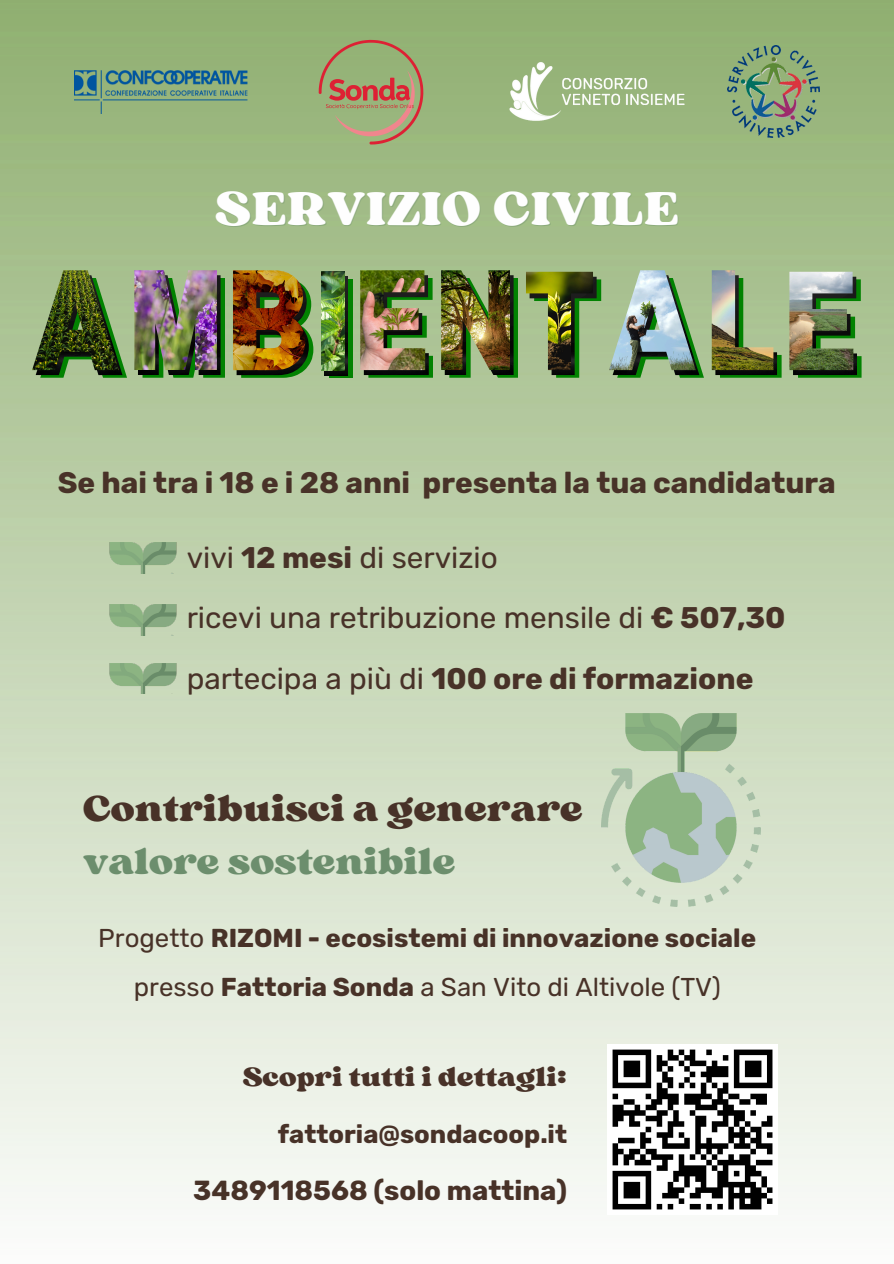
<style>
.page{position:relative;width:894px;height:1264px;background:#fff}
.page>*{position:absolute;margin:0;border:0;box-sizing:border-box;transform-origin:0 0}
.t1{font:49.8px "Sergio Trendy";letter-spacing:.02em;color:#fefefe}
.t2{font:37.95px/52.8px "Sergio Trendy";color:#483228}
.t3{font:700 29.7px "Rubik";color:#483228}
.t4{font:29.7px "Rubik";color:#483228}
.t5{font:27.75px "Sergio Trendy";color:#483228}
.t6{font:700 27.45px "Rubik";color:#483228}
.t7{font:700 25.8px "Rubik";color:#483228}
.t8{font:25.8px "Rubik";color:#483228}
.t9{font:700 25.5px "Rubik";color:#483228}
.s1{font-weight:700}
.s2{font-weight:400}
.s3{color:#6c8e6d}
</style>
<div class="page">
<img style="left:0;top:0;width:893px;height:1198px">
<svg style="left:40px;top:278px;width:87px;height:100px"></svg>
<svg style="left:142px;top:278px;width:83px;height:99px"></svg>
<svg style="left:241px;top:278px;width:72px;height:100px"></svg>
<div style="left:329px;top:279px;width:23px;height:99px;background:#028201"></div>
<svg style="left:368px;top:278px;width:65px;height:100px"></svg>
<svg style="left:449px;top:278px;width:69px;height:99px"></svg>
<svg style="left:534px;top:279px;width:67px;height:99px"></svg>
<svg style="left:617px;top:278px;width:86px;height:100px"></svg>
<svg style="left:719px;top:278px;width:62px;height:100px"></svg>
<svg style="left:797px;top:279px;width:64px;height:99px"></svg>
<img style="left:36px;top:275px;width:86px;height:100px">
<img style="left:138px;top:275px;width:82px;height:100px">
<img style="left:236px;top:275px;width:73px;height:100px">
<img style="left:325px;top:277px;width:23px;height:98px">
<img style="left:364px;top:275px;width:64px;height:100px">
<img style="left:444px;top:275px;width:69px;height:100px">
<img style="left:529px;top:277px;width:67px;height:98px">
<img style="left:612px;top:275px;width:87px;height:100px">
<img style="left:715px;top:275px;width:61px;height:100px">
<img style="left:792px;top:277px;width:64px;height:98px">
<img style="left:32px;top:270px;width:87px;height:100px">
<img style="left:134px;top:270px;width:83px;height:100px">
<img style="left:233px;top:270px;width:72px;height:100px">
<img style="left:321px;top:272px;width:23px;height:98px">
<img style="left:360px;top:270px;width:65px;height:100px">
<img style="left:441px;top:270px;width:69px;height:100px">
<img style="left:526px;top:272px;width:67px;height:98px">
<img style="left:609px;top:270px;width:86px;height:100px">
<img style="left:711px;top:270px;width:62px;height:100px">
<img style="left:789px;top:272px;width:64px;height:98px">
<img style="left:601px;top:713px;width:159px;height:193px">
<img style="left:96px;top:542px;width:94px;height:31px">
<img style="left:96px;top:605px;width:94px;height:30px">
<img style="left:96px;top:663px;width:94px;height:30px">
<img style="left:727px;top:45px;width:92px;height:92px">
<img style="left:501px;top:54px;width:190px;height:75px">
<img style="left:74px;top:71px;width:174px;height:42px">
<div style="left:607px;top:1044px;width:170px;height:170px;background:#fff"></div>
<svg style="left:612px;top:1049px;width:161px;height:161px"></svg>
<svg style="left:318px;top:40px;width:105px;height:104px;background:#a59c70"></svg>
<h3 class="t1" style="left:215px;top:178px;width:464px">SERVIZIO CIVILE</h3>
<h4 class="t3" style="left:58px;top:465px;width:779px">Se hai tra i 18 e i 28 anni presenta la tua candidatura</h4>
<p class="t4" style="left:187px;top:540px;width:312px">vivi <span class="s1">12 mesi</span> di servizio</p>
<p class="t4" style="left:187px;top:600px;width:600px">ricevi una retribuzione mensile di <span class="s1">€ 507,30</span></p>
<p class="t3" style="left:187px;top:660px;width:568px"><span class="s2">partecipa a più di</span> 100 ore di formazione</p>
<p class="t2" style="left:83px;top:781px;width:501px">Contribuisci a generare <span class="s3">valore sostenibile</span></p>
<h4 class="t7" style="left:98px;top:923px;width:659px"><span class="s2">Progetto</span> RIZOMI - ecosistemi di innovazione sociale</h4>
<p class="t8" style="left:134px;top:971px;width:588px">presso <span class="s1">Fattoria Sonda</span> a San Vito di Altivole (TV)</p>
<h4 class="t5" style="left:243px;top:1059px;width:326px">Scopri tutti i dettagli:</h4>
<p class="t9" style="left:278px;top:1118px;width:291px">fattoria@sondacoop.it</p>
<p class="t6" style="left:193px;top:1174px;width:375px">3489118568 (solo mattina)</p>
</div>
